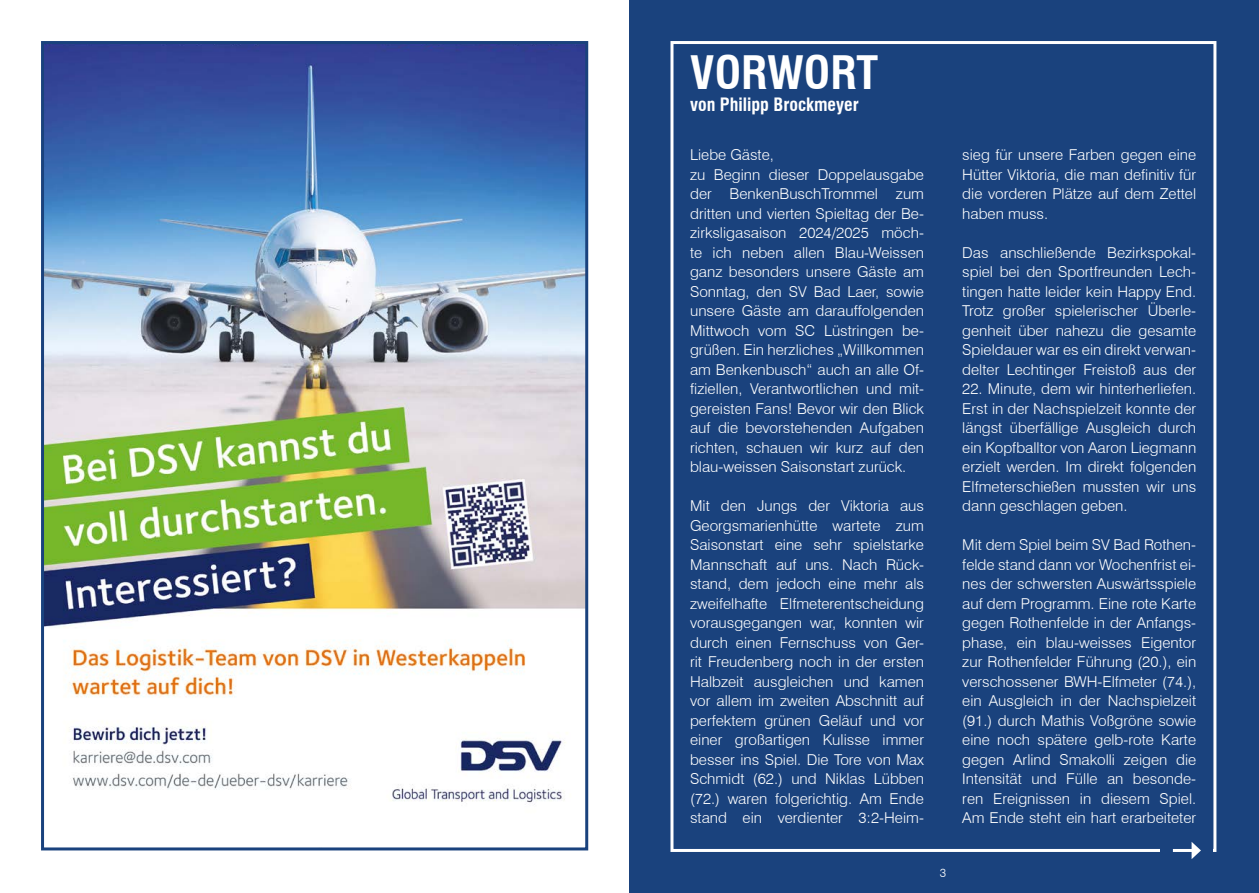
<style>
.page{position:relative;width:1259px;height:893px;background:#fff}
.page>*{position:absolute;margin:0;border:0;box-sizing:border-box;transform-origin:0 0}
.t1{font:700 condensed 45px "Swiss 721 BT";color:#fff}
.t2{font:700 condensed 18px "Swiss 721 BT";color:#fff}
.t3{font:300 15px/19.5px "Swiss 721 BT";color:#fff;text-align:justify}
.t4{font:300 12px "Swiss 721 BT";color:#fff}
</style>
<div class="page">
<div style="left:629px;top:0;width:630px;height:893px;background:#1a427d"></div>
<div style="left:670px;top:41px;width:546px;height:811px;border:3px solid #fff"></div>
<div style="left:1160px;top:835px;width:53px;height:25px;background:#1a427d"></div>
<hr style="left:1173px;top:849px;width:21px;height:3px;background:#fff">
<svg style="left:1191px;top:842px;width:10px;height:17px"></svg>
<img style="left:45px;top:45px;width:539px;height:758px">
<div style="left:41px;top:41px;width:547px;height:809px;border:3px solid #1a427d"></div>
<h1 class="t1" style="left:690px;top:46px;width:189px">VORWORT</h1>
<p class="t2" style="left:690px;top:94px;width:170px">von Philipp Brockmeyer</p>
<p class="t3" style="left:690px;top:145px;width:235px;text-align:left">Liebe Gäste,<br>zu Beginn dieser Doppelausgabe der BenkenBuschTrommel zum dritten und vierten Spieltag der Be&shy;zirksligasaison 2024/2025 möch&shy;te ich neben allen Blau-Weissen ganz besonders unsere Gäste am<br>Sonntag, den SV Bad Laer, sowie unsere Gäste am darauffolgenden<br>Mittwoch vom SC Lüstringen be&shy;grüßen. Ein herzliches „Willkommen am Benkenbusch“ auch an alle Of&shy;fiziellen, Verantwortlichen und mit&shy;gereisten Fans! Bevor wir den Blick auf die bevorstehenden Aufgaben richten, schauen wir kurz auf den blau-weissen Saisonstart zurück.</p>
<p class="t3" style="left:690px;top:496px;width:235px">Mit den Jungs der Viktoria aus Georgsmarienhütte wartete zum Saisonstart eine sehr spielstarke Mannschaft auf uns. Nach Rück&shy;stand, dem jedoch eine mehr als zweifelhafte Elfmeterentscheidung vorausgegangen war, konnten wir durch einen Fernschuss von Ger&shy;rit Freudenberg noch in der ersten Halbzeit ausgleichen und kamen vor allem im zweiten Abschnitt auf perfektem grünen Geläuf und vor einer großartigen Kulisse immer besser ins Spiel. Die Tore von Max Schmidt (62.) und Niklas Lübben (72.) waren folgerichtig. Am Ende stand ein verdienter 3:2-Heim-</p>
<p class="t3" style="left:962px;top:145px;width:235px">sieg für unsere Farben gegen eine Hütter Viktoria, die man definitiv für die vorderen Plätze auf dem Zettel haben muss.</p>
<p class="t3" style="left:962px;top:243px;width:235px">Das anschließende Bezirkspokal&shy;spiel bei den Sportfreunden Lech&shy;tingen hatte leider kein Happy End.<br>Trotz großer spielerischer Überle&shy;genheit über nahezu die gesamte Spieldauer war es ein direkt verwan&shy;delter Lechtinger Freistoß aus der</p>
<p class="t3" style="left:962px;top:379px;width:235px">22. Minute, dem wir hinterherliefen.<br>Erst in der Nachspielzeit konnte der längst überfällige Ausgleich durch ein Kopfballtor von Aaron Liegmann erzielt werden. Im direkt folgenden Elfmeterschießen mussten wir uns dann geschlagen geben.</p>
<p class="t3" style="left:962px;top:535px;width:235px">Mit dem Spiel beim SV Bad Rothen&shy;felde stand dann vor Wochenfrist ei&shy;nes der schwersten Auswärtsspiele auf dem Programm. Eine rote Karte gegen Rothenfelde in der Anfangs&shy;phase, ein blau-weisses Eigentor zur Rothenfelder Führung (20.), ein verschossener BWH-Elfmeter (74.), ein Ausgleich in der Nachspielzeit (91.) durch Mathis Voßgröne sowie eine noch spätere gelb-rote Karte gegen Arlind Smakolli zeigen die Intensität und Fülle an besonde&shy;ren Ereignissen in diesem Spiel.<br>Am Ende steht ein hart erarbeiteter</p>
<p class="t4" style="left:940px;top:865px;width:8px">3</p>
</div>
